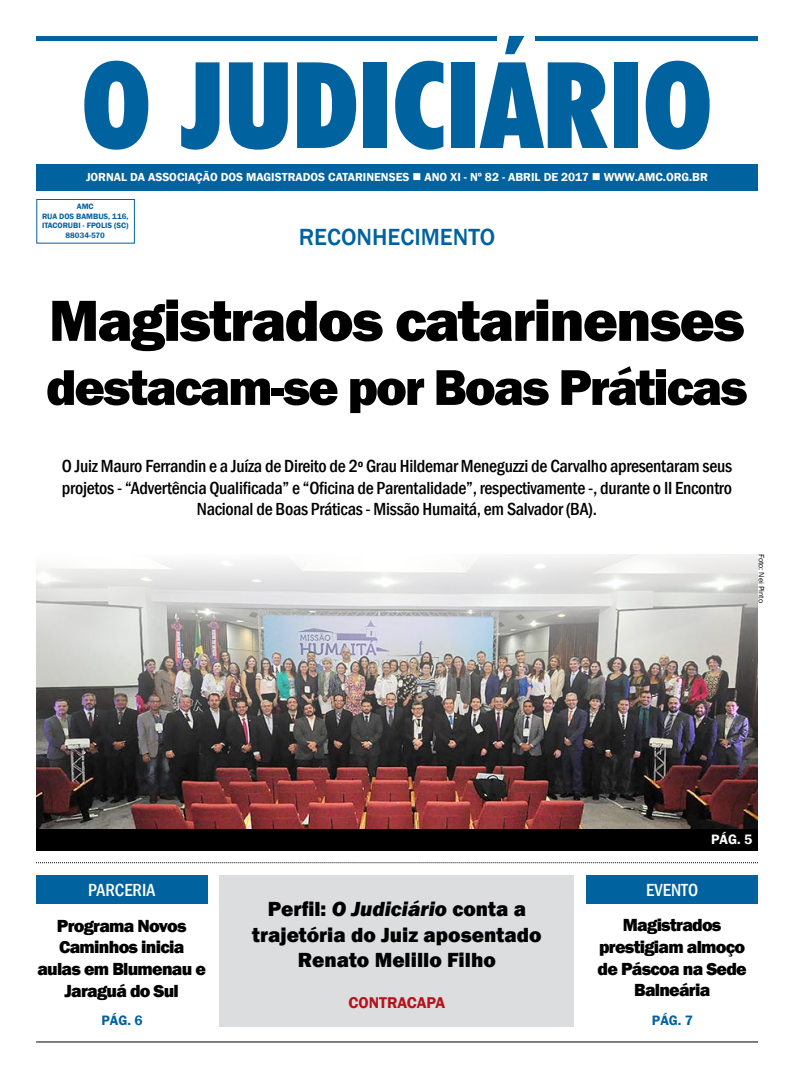
<style>
.page{position:relative;width:794px;height:1078px;background:#fff}
.page>*{position:absolute;margin:0;border:0;box-sizing:border-box;transform-origin:0 0}
.t1{font:900 condensed 120px "Futura BT";color:#00629f}
.t2{font:800 60px "Franklin Gothic";letter-spacing:-.03em;color:#000}
.t3{font:800 52px "Franklin Gothic";letter-spacing:-.04em;color:#000}
.t4{font:500 24px "Franklin Gothic";color:#00629f}
.t5{font:800 21px/25.2px "Franklin Gothic";color:#000;text-align:center}
.t6{font:500 condensed 18px/21.6px "Franklin Gothic";letter-spacing:-.015em;color:#000;text-align:center}
.t7{font:800 18px/21.6px "Franklin Gothic";letter-spacing:-.04em;color:#000;text-align:center}
.t8{font:500 condensed 18px "Franklin Gothic";color:#fff}
.t9{font:600 16px "Franklin Gothic";color:#b5121b}
.t10{font:600 14px "Franklin Gothic";color:#00629f}
.t11{font:600 14px "Franklin Gothic";color:#fff}
.t12{font:600 12px "Franklin Gothic";color:#fff}
.t13{font:600 8px/9.6px "Franklin Gothic";color:#00629f;text-align:center}
.t14{font:8px "Franklin Gothic";color:#000}
.s1{font-style:italic}
</style>
<div class="page">
<img style="left:36px;top:554px;width:722px;height:275px">
<div style="left:36px;top:36px;width:722px;height:5px;background:#00629f"></div>
<div style="left:497px;top:31px;width:38px;height:25px;background:#fff"></div>
<div style="left:36px;top:164px;width:722px;height:26px;background:#00629f"></div>
<hr style="left:36px;top:1041px;width:722px;height:1px;background:#000">
<svg style="left:36px;top:862px;width:722px;height:1px"></svg>
<div style="left:36px;top:199px;width:99px;height:44px;border:1px solid #00629f"></div>
<div style="left:36px;top:875px;width:171px;height:28px;background:#00629f"></div>
<div style="left:219px;top:875px;width:355px;height:151px;background:#dcddde"></div>
<div style="left:586px;top:875px;width:172px;height:28px;background:#00629f"></div>
<div style="left:36px;top:829px;width:722px;height:21px;background:#000"></div>
<h1 class="t1" style="left:82px;top:32px;width:631px">O JUDICIÁRIO</h1>
<p class="t12" style="left:86px;top:169px;width:623px">JORNAL DA ASSOCIAÇÃO DOS MAGISTRADOS CATARINENSES ■ ANO XI - Nº 82 - ABRIL DE 2017 ■ WWW.AMC.ORG.BR</p>
<p class="t13" style="left:42px;top:202px;width:88px">AMC<br>RUA DOS BAMBUS, 116,<br>ITACORUBI - FPOLIS (SC)<br>88034-570</p>
<h3 class="t4" style="left:299px;top:222px;width:198px">RECONHECIMENTO</h3>
<h2 class="t2" style="left:49px;top:282px;width:697px">Magistrados catarinenses</h2>
<h3 class="t3" style="left:46px;top:353px;width:703px">destacam-se por Boas Práticas</h3>
<p class="t6" style="left:62px;top:455px;width:672px">O Juiz Mauro Ferrandin e a Juíza de Direito de 2º Grau Hildemar Meneguzzi de Carvalho apresentaram seus projetos - “Advertência Qualificada” e “Oficina de Parentalidade”, respectivamente -, durante o II Encontro<br>Nacional de Boas Práticas - Missão Humaitá, em Salvador (BA).</p>
<p class="t14" style="left:766px;top:553px;width:50px;rotate:90deg">Foto: Nei Pinto</p>
<p class="t8" style="left:88px;top:877px;width:69px">parceria</p>
<p class="t7" style="left:37px;top:914px;width:170px">Programa Novos<br>Caminhos inicia aulas em Blumenau e<br>Jaraguá do Sul</p>
<p class="t10" style="left:101px;top:1011px;width:43px">Pág. 6</p>
<p class="t5" style="left:252px;top:896px;width:291px">Perfil: <span class="s1">O Judiciário</span> conta a trajetória do Juiz aposentado<br>Renato Melillo Filho</p>
<p class="t9" style="left:348px;top:992px;width:98px">CONTRACAPA</p>
<p class="t11" style="left:711px;top:830px;width:43px">Pág. 5</p>
<p class="t8" style="left:646px;top:877px;width:53px">evento</p>
<p class="t7" style="left:597px;top:914px;width:151px">Magistrados prestigiam almoço de Páscoa na Sede<br>Balneária</p>
<p class="t10" style="left:652px;top:1011px;width:43px">pág. 7</p>
</div>
